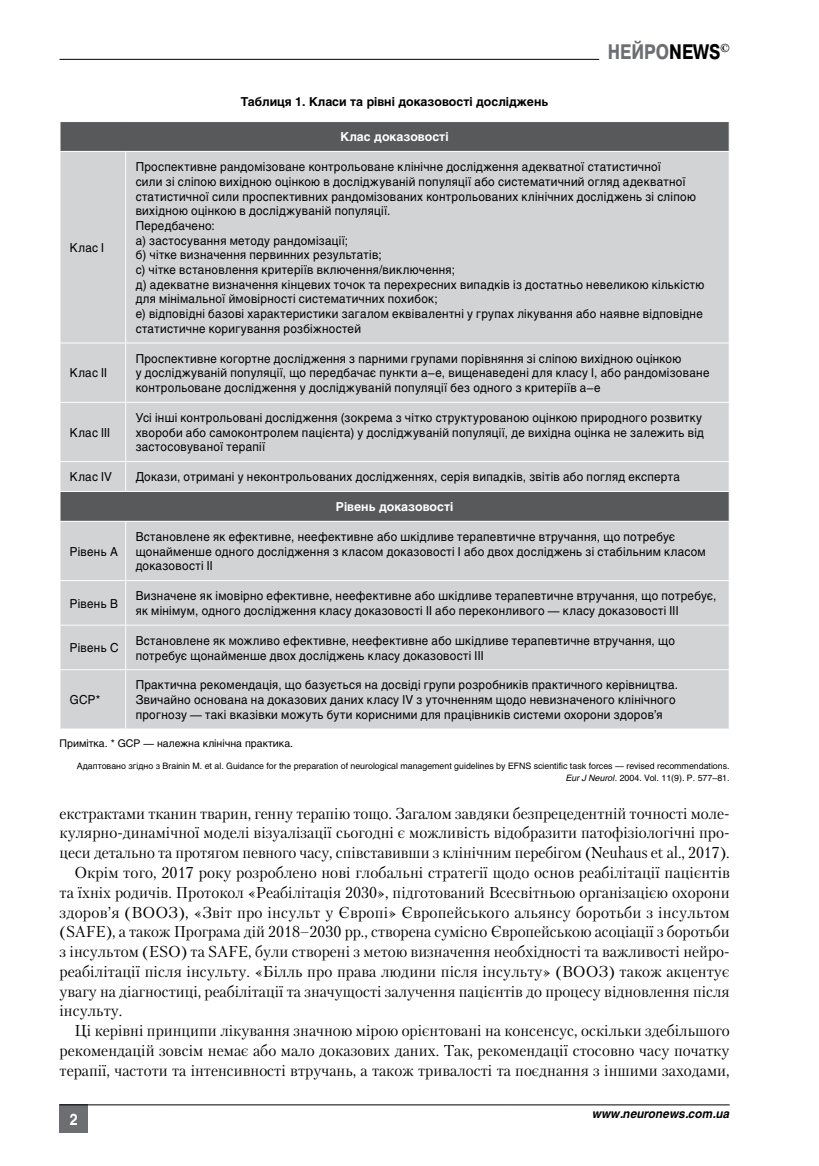
<style>
.page{position:relative;width:819px;height:1166px;background:#fff}
.page>*{position:absolute;margin:0;border:0;box-sizing:border-box;transform-origin:0 0}
.t1{font:700 21px "Pragmatica C";color:#6d6e71;scale:.8 1}
.t2{font:15.75px "Petersburg C";color:#000}
.t3{font:15.75px "Petersburg C";color:#000;scale:.96 1}
.t4{font:700 15.75px "Helios C";color:#fff;scale:.9 1}
.t5{font:12.25px/14.7px "Helios C";letter-spacing:.025em;color:#000;scale:.95 1}
.t6{font:700 12.25px "Helios C";color:#000}
.t7{font:700 12.25px "Helios C";color:#fff}
.t8{font:italic 700 12.25px "Helios C";color:#000;scale:.95 1}
.t9{font:10.5px "Helios C";color:#000}
.t10{font:8.75px/12.2px "Helios C";color:#000;text-align:right}
.s1{color:#000}
.s2{font-style:italic}
</style>
<div class="page">
<hr style="left:60px;top:59px;width:539px;height:1px;background:#000">
<div style="left:60px;top:1104px;width:28px;height:28px;background:#6d6e71"></div>
<hr style="left:60px;top:1104px;width:669px;height:1px;background:#000">
<div style="left:61px;top:122px;width:667px;height:29px;background:#58595b"></div>
<div style="left:61px;top:152px;width:667px;height:576px;background:#d1d3d4"></div>
<svg style="left:728px;top:122px;width:1px;height:29px"></svg>
<hr style="left:125px;top:670px;width:1px;height:58px;background:#fff">
<hr style="left:126px;top:669px;width:603px;height:1px;background:#fff">
<hr style="left:125px;top:625px;width:1px;height:44px;background:#fff">
<hr style="left:60px;top:669px;width:66px;height:1px;background:#fff">
<hr style="left:126px;top:625px;width:603px;height:1px;background:#fff">
<hr style="left:125px;top:581px;width:1px;height:44px;background:#fff">
<hr style="left:60px;top:625px;width:66px;height:1px;background:#fff">
<hr style="left:126px;top:580px;width:603px;height:1px;background:#fff">
<hr style="left:125px;top:522px;width:1px;height:58px;background:#fff">
<hr style="left:60px;top:580px;width:66px;height:1px;background:#fff">
<svg style="left:728px;top:462px;width:1px;height:59px"></svg>
<svg style="left:125px;top:462px;width:1px;height:29px"></svg>
<hr style="left:126px;top:461px;width:603px;height:1px;background:#fff">
<hr style="left:125px;top:403px;width:1px;height:58px;background:#fff">
<hr style="left:60px;top:461px;width:66px;height:1px;background:#fff">
<hr style="left:126px;top:402px;width:603px;height:1px;background:#fff">
<hr style="left:125px;top:343px;width:1px;height:59px;background:#fff">
<hr style="left:60px;top:402px;width:66px;height:1px;background:#fff">
<hr style="left:126px;top:343px;width:603px;height:1px;background:#fff">
<hr style="left:125px;top:152px;width:1px;height:191px;background:#fff">
<hr style="left:60px;top:343px;width:66px;height:1px;background:#fff">
<svg style="left:60px;top:122px;width:1px;height:29px"></svg>
<hr style="left:60px;top:491px;width:66px;height:1px;background:#fff">
<svg style="left:60px;top:462px;width:1px;height:59px"></svg>
<hr style="left:126px;top:491px;width:603px;height:1px;background:#fff">
<hr style="left:60px;top:521px;width:66px;height:1px;background:#fff">
<hr style="left:126px;top:521px;width:603px;height:1px;background:#fff">
<p class="t5" style="left:70px;top:240px;width:37px">Клас І</p>
<p class="t5" style="left:70px;top:366px;width:41px">Клас ІІ</p>
<p class="t5" style="left:70px;top:425px;width:44px">Клас ІІІ</p>
<p class="t6" style="left:241px;top:95px;width:309px">Таблиця 1. Класи та рівні доказовості досліджень</p>
<p class="t7" style="left:340px;top:130px;width:109px">Клас доказовості</p>
<h1 class="t1" style="left:607px;top:40px;width:154px">НЕЙРО<span class="s1">NEWS</span><sup>©</sup></h1>
<p class="t5" style="left:136px;top:159px;width:600px">Проспективне рандомізоване контрольоване клінічне дослідження адекватної статистичної<br>сили зі сліпою вихідною оцінкою в досліджуваній популяції або систематичний огляд адекватної статистичної сили проспективних рандомізованих контрольованих клінічних досліджень зі сліпою вихідною оцінкою в досліджуваній популяції.<br>Передбачено:<br>a) застосування методу рандомізації;<br>б) чітке визначення первинних результатів;<br>c) чітке встановлення критеріїв включення/виключення;<br>д) адекватне визначення кінцевих точок та перехресних випадків із достатньо невеликою кількістю для мінімальної ймовірності систематичних похибок;<br>e) відповідні базові характеристики загалом еквівалентні у групах лікування або наявне відповідне статистичне коригування розбіжностей</p>
<p class="t5" style="left:136px;top:351px;width:605px">Проспективне когортне дослідження з парними групами порівняння зі сліпою вихідною оцінкою<br>у досліджуваній популяції, що передбачає пункти а–e, вищенаведені для класу І, або рандомізоване контрольоване дослідження у досліджуваній популяції без одного з критеріїв а–e</p>
<p class="t5" style="left:136px;top:410px;width:599px">Усі інші контрольовані дослідження (зокрема з чітко структурованою оцінкою природного розвитку хвороби або самоконтролем пацієнта) у досліджуваній популяції, де вихідна оцінка не залежить від застосовуваної терапії</p>
<p class="t5" style="left:70px;top:469px;width:46px">Клас ІV</p>
<p class="t5" style="left:136px;top:469px;width:574px">Докази, отримані у неконтрольованих дослідженнях, серія випадків, звітів або погляд експерта</p>
<p class="t7" style="left:336px;top:500px;width:119px">Рівень доказовості</p>
<p class="t5" style="left:70px;top:544px;width:52px">Рівень А</p>
<p class="t5" style="left:136px;top:529px;width:601px">Встановлене як ефективне, неефективне або шкідливе терапевтичне втручання, що потребує щонайменше одного дослідження з класом доказовості І або двох досліджень зі стабільним класом доказовості ІІ</p>
<p class="t5" style="left:70px;top:596px;width:52px">Рівень В</p>
<p class="t5" style="left:136px;top:588px;width:612px">Визначене як імовірно ефективне, неефективне або шкідливе терапевтичне втручання, що потребує, як мінімум, одного дослідження класу доказовості ІІ або переконливого — класу доказовості ІІІ</p>
<p class="t5" style="left:70px;top:640px;width:53px">Рівень С</p>
<p class="t5" style="left:136px;top:633px;width:569px">Встановлене як можливо ефективне, неефективне або шкідливе терапевтичне втручання, що потребує щонайменше двох досліджень класу доказовості ІІІ</p>
<p class="t5" style="left:70px;top:692px;width:34px">GCP*</p>
<p class="t5" style="left:136px;top:677px;width:572px">Практична рекомендація, що базується на досвіді групи розробників практичного керівництва.<br>Звичайно основана на доказових даних класу ІV з уточненням щодо невизначеного клінічного прогнозу — такі вказівки можуть бути корисними для працівників системи охорони здоров’я</p>
<p class="t9" style="left:60px;top:737px;width:235px">Примітка. * GCP — належна клінічна практика.</p>
<p class="t10" style="left:77px;top:760px;width:654px">Адаптовано згідно з Brainin M. et al. Guidance for the preparation of neurological management guidelines by EFNS scientific task forces — revised recommendations.<br><span class="s2">Eur J Neurol.</span> 2004. Vol. 11(9). P. 577–81.</p>
<p class="t2" style="left:60px;top:804px;width:671px">екстрактами тканин тварин, генну терапію тощо. Загалом завдяки безпрецедентній точності моле-</p>
<p class="t2" style="left:60px;top:823px;width:671px">кулярно-динамічної моделі візуалізації сьогодні є можливість відобразити патофізіологічні про-</p>
<p class="t3" style="left:60px;top:843px;width:699px">цеси детально та протягом певного часу, співставивши з клінічним перебігом (Neuhaus et al., 2017).</p>
<p class="t2" style="left:74px;top:863px;width:657px">Окрім того, 2017 року розроблено нові глобальні стратегії щодо основ реабілітації пацієнтів</p>
<p class="t2" style="left:60px;top:883px;width:671px">та їхніх родичів. Протокол «Реабілітація 2030», підготований Всесвітньою організацією охорони</p>
<p class="t2" style="left:60px;top:902px;width:671px">здоров’я (ВООЗ), «Звіт про інсульт у Європі» Європейського альянсу боротьби з інсультом</p>
<p class="t2" style="left:60px;top:922px;width:671px">(SAFE), а також Програма дій 2018–2030 рр., створена сумісно Європейською асоціації з боротьби</p>
<p class="t2" style="left:60px;top:942px;width:671px">з інсультом (ESO) та SAFE, були створені з метою визначення необхідності та важливості нейро-</p>
<p class="t2" style="left:60px;top:962px;width:671px">реабілітації після інсульту. «Білль про права людини після інсульту» (ВООЗ) також акцентує</p>
<p class="t2" style="left:60px;top:982px;width:671px">увагу на діагностиці, реабілітації та значущості залучення пацієнтів до процесу відновлення після</p>
<p class="t2" style="left:60px;top:1001px;width:64px">інсульту.</p>
<p class="t2" style="left:74px;top:1021px;width:656px">Ці керівні принципи лікування значною мірою орієнтовані на консенсус, оскільки здебільшого</p>
<p class="t2" style="left:60px;top:1041px;width:671px">рекомендацій зовсім немає або мало доказових даних. Так, рекомендації стосовно часу початку</p>
<p class="t2" style="left:60px;top:1061px;width:671px">терапії, частоти та інтенсивності втручань, а також тривалості та поєднання з іншими заходами,</p>
<p class="t4" style="left:70px;top:1110px;width:10px">2</p>
<p class="t8" style="left:592px;top:1106px;width:146px">www.neuronews.com.ua</p>
</div>
